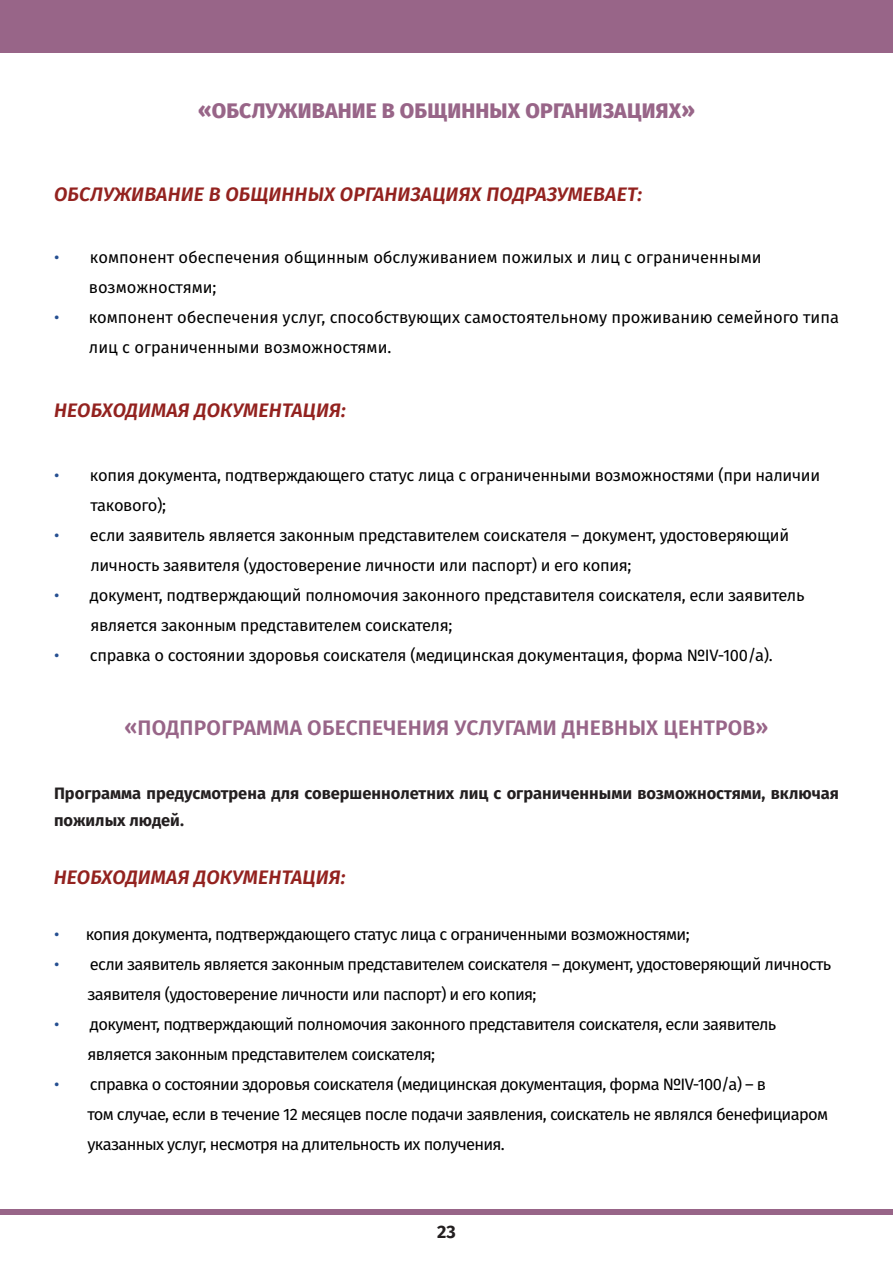
<style>
.page{position:relative;width:893px;height:1263px;background:#fff}
.page>*{position:absolute;margin:0;border:0;box-sizing:border-box;transform-origin:0 0}
.t1{font:600 21px "Fira GO";letter-spacing:.01em;color:#986588}
.t2{font:800 21px "Fira GO";letter-spacing:.01em;color:#986588}
.t3{font:italic 600 19.5px "Fira GO";letter-spacing:.01em;color:#93221f}
.t4{font:700 18px "Fira GO";color:#231f20}
.t5{font:16.5px/30px "Fira GO";letter-spacing:-.035em;color:#000}
.t6{font:16.5px/30px "Fira GO";color:#000}
.t7{font:700 16.5px/27px "Fira GO";color:#231f20}
.s1{color:#254f91}
</style>
<div class="page">
<div style="left:0;top:0;width:893px;height:53px;background:#986588"></div>
<div style="left:0;top:1209px;width:893px;height:5px;background:#986588"></div>
<p class="t2" style="left:198px;top:98px;width:498px">«ОБСЛУЖИВАНИЕ В ОБЩИННЫХ ОРГАНИЗАЦИЯХ»</p>
<p class="t3" style="left:54px;top:183px;width:589px">ОБСЛУЖИВАНИЕ В ОБЩИННЫХ ОРГАНИЗАЦИЯХ ПОДРАЗУМЕВАЕТ:</p>
<p class="t6" style="left:89px;top:242px;width:674px;text-indent:-35px"><span class="s1">•</span> компонент обеспечения общинным обслуживанием пожилых и лиц с ограниченными возможностями;</p>
<p class="t6" style="left:54px;top:302px;width:786px"><span class="s1">•</span> компонент обеспечения услуг, способствующих самостоятельному проживанию семейного типа</p>
<p class="t6" style="left:89px;top:332px;width:304px">лиц с ограниченными возможностями.</p>
<p class="t3" style="left:54px;top:399px;width:293px">НЕОБХОДИМАЯ ДОКУМЕНТАЦИЯ:</p>
<p class="t5" style="left:90px;top:460px;width:731px;text-indent:-36px"><span class="s1">•</span> копия документа, подтверждающего статус лица с ограниченными возможностями (при наличии такового);</p>
<p class="t5" style="left:90px;top:520px;width:700px;text-indent:-36px"><span class="s1">•</span> если заявитель является законным представителем соискателя – документ, удостоверяющий личность заявителя (удостоверение личности или паспорт) и его копия;</p>
<p class="t5" style="left:90px;top:580px;width:716px;text-indent:-36px"><span class="s1">•</span> документ, подтверждающий полномочия законного представителя соискателя, если заявитель является законным представителем соискателя;</p>
<p class="t5" style="left:54px;top:640px;width:720px"><span class="s1">•</span> справка о состоянии здоровья соискателя (медицинская документация, форма №IV-100/а).</p>
<p class="t1" style="left:125px;top:715px;width:645px">«ПОДПРОГРАММА ОБЕСПЕЧЕНИЯ УСЛУГАМИ ДНЕВНЫХ ЦЕНТРОВ»</p>
<p class="t7" style="left:54px;top:779px;width:786px">Программа предусмотрена для совершеннолетних лиц с ограниченными возможностями, включая пожилых людей.</p>
<p class="t3" style="left:54px;top:865px;width:293px">НЕОБХОДИМАЯ ДОКУМЕНТАЦИЯ:</p>
<p class="t5" style="left:54px;top:919px;width:637px"><span class="s1">•</span> копия документа, подтверждающего статус лица с ограниченными возможностями;</p>
<p class="t5" style="left:87px;top:949px;width:745px;text-indent:-33px"><span class="s1">•</span> если заявитель является законным представителем соискателя – документ, удостоверяющий личность заявителя (удостоверение личности или паспорт) и его копия;</p>
<p class="t5" style="left:87px;top:1009px;width:690px;text-indent:-33px"><span class="s1">•</span> документ, подтверждающий полномочия законного представителя соискателя, если заявитель является законным представителем соискателя;</p>
<p class="t5" style="left:87px;top:1069px;width:742px;text-indent:-33px"><span class="s1">•</span> справка о состоянии здоровья соискателя (медицинская документация, форма №IV-100/а) – в<br>том случае, если в течение 12 месяцев после подачи заявления, соискатель не являлся бенефициаром указанных услуг, несмотря на длительность их получения.</p>
<p class="t4" style="left:437px;top:1221px;width:20px">23</p>
</div>
